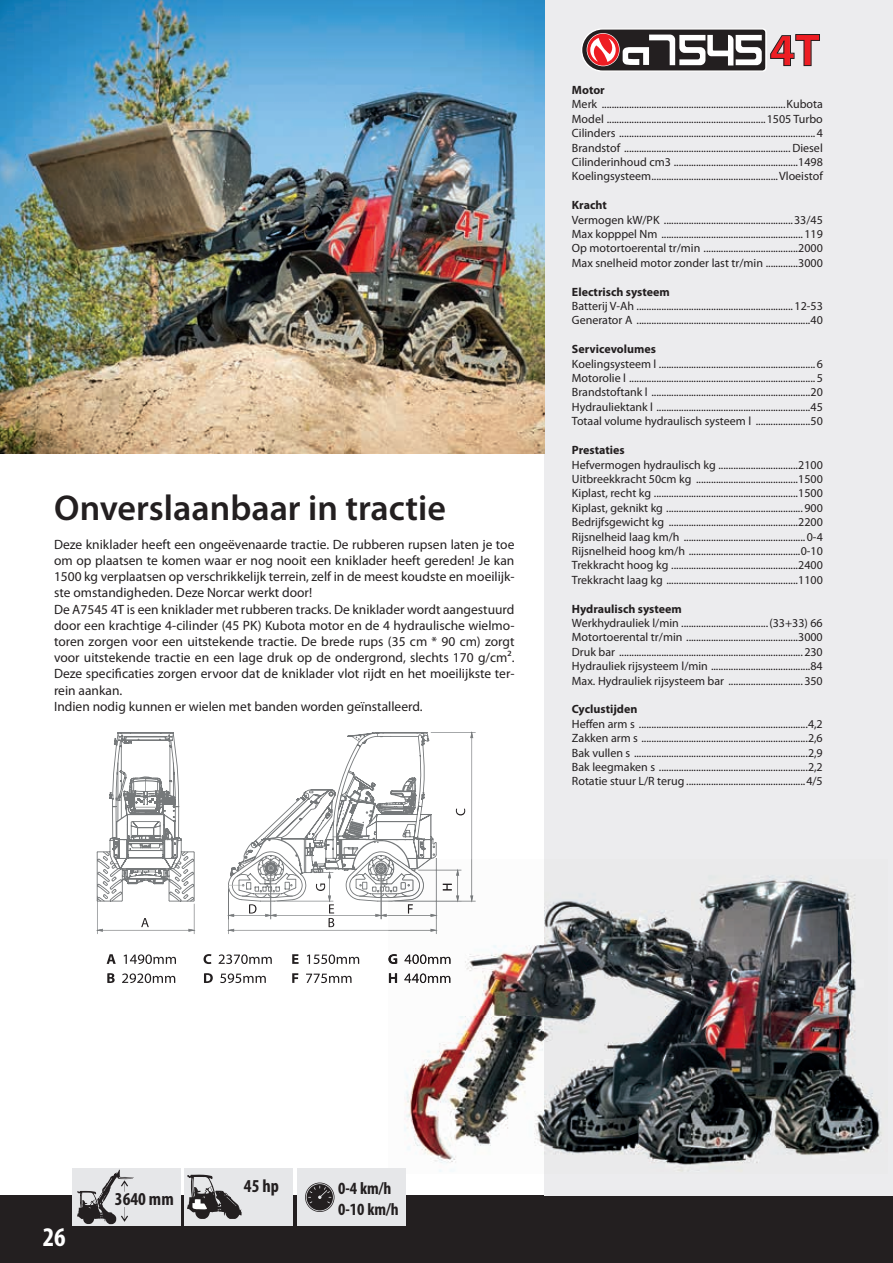
<style>
.page{position:relative;width:893px;height:1263px;background:#fff}
.page>*{position:absolute;margin:0;border:0;box-sizing:border-box;transform-origin:0 0}
.t1{font:700 46.05px "Myriad Pro";color:#ee1d23}
.t2{font:600 36px "Myriad Pro";color:#231f20}
.t3{font:700 condensed 27px "Myriad Pro";color:#fff}
.t4{font:700 condensed 18.3px "Myriad Pro";color:#231f20}
.t5{font:700 condensed 17.25px/20.9px "Myriad Pro";color:#231f20}
.t6{font:13.5px/16.2px "Myriad Pro";color:#231f20}
.t7{font:12px/14.4px "Myriad Pro";color:#231f20;text-align:justify}
.t8{font:700 12px "Myriad Pro";color:#231f20}
</style>
<div class="page">
<div style="left:0;top:1196px;width:893px;height:67px;background:#231f20"></div>
<div style="left:544px;top:0;width:349px;height:1196px;background:#ececee"></div>
<img style="left:0;top:0;width:544px;height:454px">
<svg style="left:107px;top:954px;width:9px;height:10px"></svg>
<svg style="left:124px;top:954px;width:52px;height:10px"></svg>
<svg style="left:107px;top:973px;width:8px;height:10px"></svg>
<svg style="left:122px;top:973px;width:53px;height:10px"></svg>
<svg style="left:204px;top:954px;width:7px;height:10px"></svg>
<svg style="left:219px;top:954px;width:53px;height:10px"></svg>
<svg style="left:204px;top:973px;width:9px;height:10px"></svg>
<svg style="left:220px;top:973px;width:46px;height:10px"></svg>
<svg style="left:292px;top:954px;width:7px;height:10px"></svg>
<svg style="left:307px;top:954px;width:52px;height:10px"></svg>
<svg style="left:292px;top:973px;width:6px;height:10px"></svg>
<svg style="left:306px;top:974px;width:46px;height:9px"></svg>
<img style="left:388px;top:875px;width:494px;height:297px">
<img style="left:473px;top:875px;width:3px;height:44px">
<svg style="left:97px;top:732px;width:376px;height:202px"></svg>
<svg style="left:388px;top:954px;width:9px;height:10px"></svg>
<img style="left:404px;top:954px;width:47px;height:10px">
<svg style="left:389px;top:973px;width:8px;height:10px"></svg>
<img style="left:404px;top:973px;width:46px;height:10px">
<svg style="left:581px;top:28px;width:239px;height:43px"></svg>
<div style="left:72px;top:1168px;width:108px;height:58px;background:#e6e7e9"></div>
<div style="left:185px;top:1168px;width:108px;height:58px;background:#e6e7e9"></div>
<div style="left:298px;top:1168px;width:108px;height:58px;background:#e6e7e9"></div>
<svg style="left:77px;top:1170px;width:57px;height:54px"></svg>
<svg style="left:187px;top:1174px;width:55px;height:45px"></svg>
<svg style="left:305px;top:1182px;width:29px;height:30px"></svg>
<h2 class="t2" style="left:54px;top:485px;width:393px">Onverslaanbaar in tractie</h2>
<p class="t6" style="left:54px;top:536px;width:462px">Deze kniklader heeft een ongeëvenaarde tractie. De rubberen rupsen laten je toe om op plaatsen te komen waar er nog nooit een kniklader heeft gereden! Je kan 1500 kg verplaatsen op verschrikkelijk terrein, zelf in de meest koudste en moeilijk&shy;ste omstandigheden. Deze Norcar werkt door!<br>De A7545 4T is een kniklader met rubberen tracks. De kniklader wordt aangestuurd door een krachtige 4-cilinder (45 PK) Kubota motor en de 4 hydraulische wielmo&shy;toren zorgen voor een uitstekende tractie. De brede rups (35 cm * 90 cm) zorgt voor uitstekende tractie en een lage druk op de ondergrond, slechts 170 g/cm².<br>Deze specificaties zorgen ervoor dat de kniklader vlot rijdt en het moeilijkste ter&shy;rein aankan.<br>Indien nodig kunnen er wielen met banden worden geïnstalleerd.</p>
<h1 class="t1" style="left:770px;top:20px;width:52px">4T</h1>
<p class="t8" style="left:572px;top:82px;width:34px">Motor</p>
<p class="t7" style="left:572px;top:97px;width:252px">Merk ..........................................................................Kubota Model ................................................................1505 Turbo Cilinders ...............................................................................4<br>Brandstof ................................................................... Diesel Cilinderinhoud cm3 ..................................................1498<br>Koelingsysteem ...................................................Vloeistof</p>
<p class="t8" style="left:572px;top:197px;width:36px">Kracht</p>
<p class="t7" style="left:572px;top:212px;width:252px">Vermogen kW/PK ....................................................33/45<br>Max kopppel Nm .........................................................119<br>Op motortoerental tr/min ......................................2000<br>Max snelheid motor zonder last tr/min .............3000</p>
<p class="t8" style="left:572px;top:284px;width:99px">Electrisch systeem</p>
<p class="t7" style="left:572px;top:299px;width:252px">Batterij V-Ah ...............................................................12-53<br>Generator A ......................................................................40</p>
<p class="t8" style="left:572px;top:341px;width:86px">Servicevolumes</p>
<p class="t7" style="left:572px;top:356px;width:252px">Koelingsysteem l ...............................................................6<br>Motorolie l ...........................................................................5<br>Brandstoftank l ................................................................20<br>Hydrauliektank l ..............................................................45<br>Totaal volume hydraulisch systeem l ......................50</p>
<p class="t8" style="left:572px;top:442px;width:54px">Prestaties</p>
<p class="t7" style="left:572px;top:457px;width:252px">Hefvermogen hydraulisch kg ................................2100<br>Uitbreekkracht 50cm kg .........................................1500<br>Kiplast, recht kg ..........................................................1500<br>Kiplast, geknikt kg .......................................................900<br>Bedrijfsgewicht kg ....................................................2200<br>Rijsnelheid laag km/h .................................................0-4<br>Rijsnelheid hoog km/h .............................................0-10<br>Trekkracht hoog kg ...................................................2400<br>Trekkracht laag kg .....................................................1100</p>
<p class="t8" style="left:572px;top:601px;width:111px">Hydraulisch systeem</p>
<p class="t7" style="left:572px;top:615px;width:252px">Werkhydrauliek l/min ...................................(33+33) 66<br>Motortoerental tr/min .............................................3000<br>Druk bar ..........................................................................230<br>Hydrauliek rijsysteem l/min ........................................84<br>Max. Hydrauliek rijsysteem bar ..............................350</p>
<p class="t8" style="left:572px;top:701px;width:67px">Cyclustijden</p>
<p class="t7" style="left:572px;top:716px;width:252px">Heffen arm s ....................................................................4,2<br>Zakken arm s ...................................................................2,6<br>Bak vullen s ......................................................................2,9<br>Bak leegmaken s ............................................................2,2<br>Rotatie stuur L/R terug ................................................4/5</p>
<h3 class="t3" style="left:43px;top:1220px;width:25px">26</h3>
<h3 class="t4" style="left:244px;top:1174px;width:36px">45 hp</h3>
<h3 class="t4" style="left:115px;top:1187px;width:60px">3640 mm</h3>
<h3 class="t5" style="left:338px;top:1177px;width:62px">0-4 km/h<br>0-10 km/h</h3>
</div>
